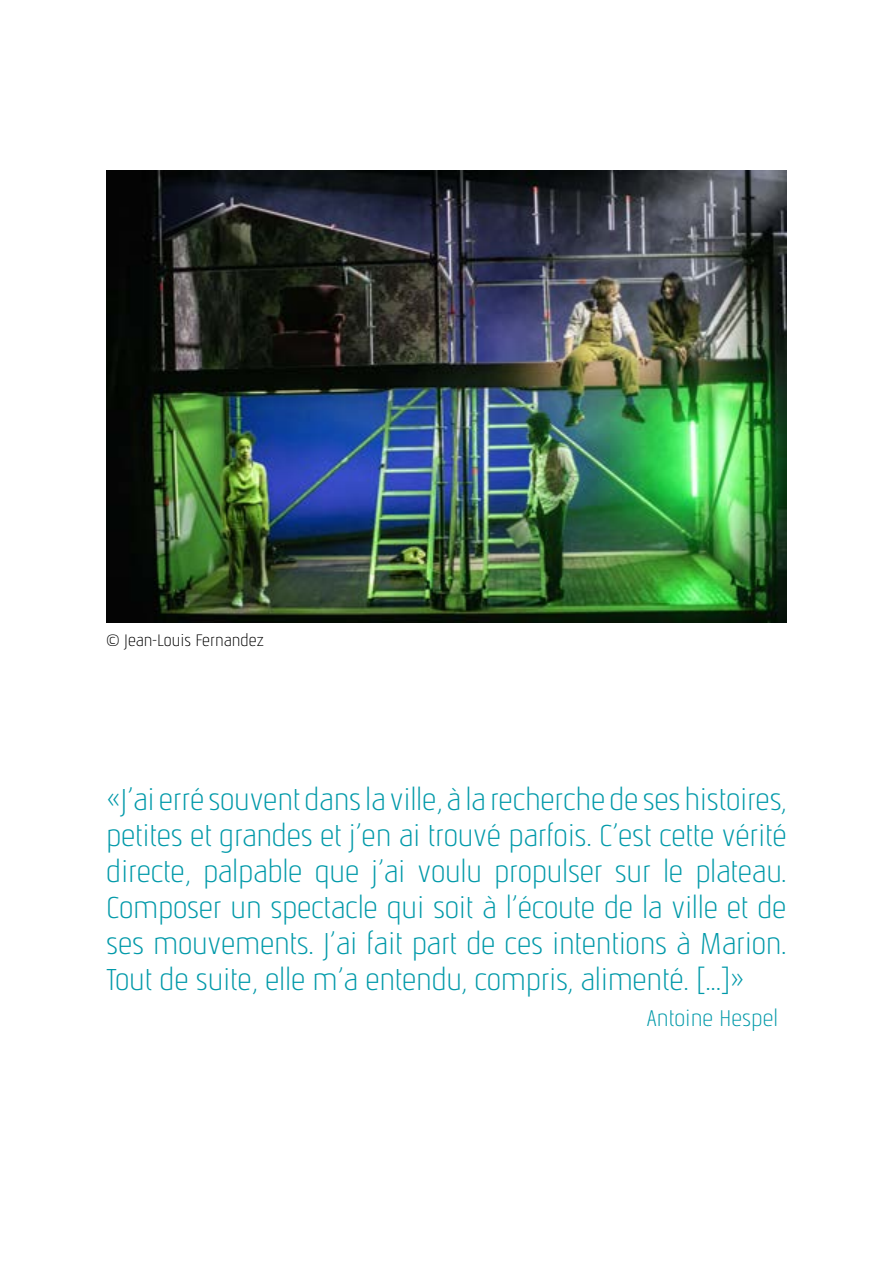
<style>
.page{position:relative;width:893px;height:1263px;background:#fff}
.page>*{position:absolute;margin:0;border:0;box-sizing:border-box;transform-origin:0 0}
.t1{font:300 30px/36px "Nautikka";letter-spacing:-.01em;color:#0099a9;text-align:justify}
.t2{font:300 22.5px "Nautikka";color:#0099a9}
.t3{font:300 16.5px "Nautikka";color:#000}
</style>
<div class="page">
<img style="left:106px;top:170px;width:681px;height:453px">
<p class="t3" style="left:106px;top:631px;width:159px">© Jean-Louis Fernandez</p>
<p class="t1" style="left:106px;top:781px;width:682px">«J’ai erré souvent dans la ville, à la recherche de ses histoires, petites et grandes et j’en ai trouvé parfois. C’est cette vérité directe, palpable que j’ai voulu propulser sur le plateau.<br>Composer un spectacle qui soit à l’écoute de la ville et de ses mouvements. J’ai fait part de ces intentions à Marion.<br>Tout de suite, elle m’a entendu, compris, alimenté. [...]»</p>
<p class="t2" style="left:646px;top:1005px;width:133px">Antoine Hespel</p>
</div>
